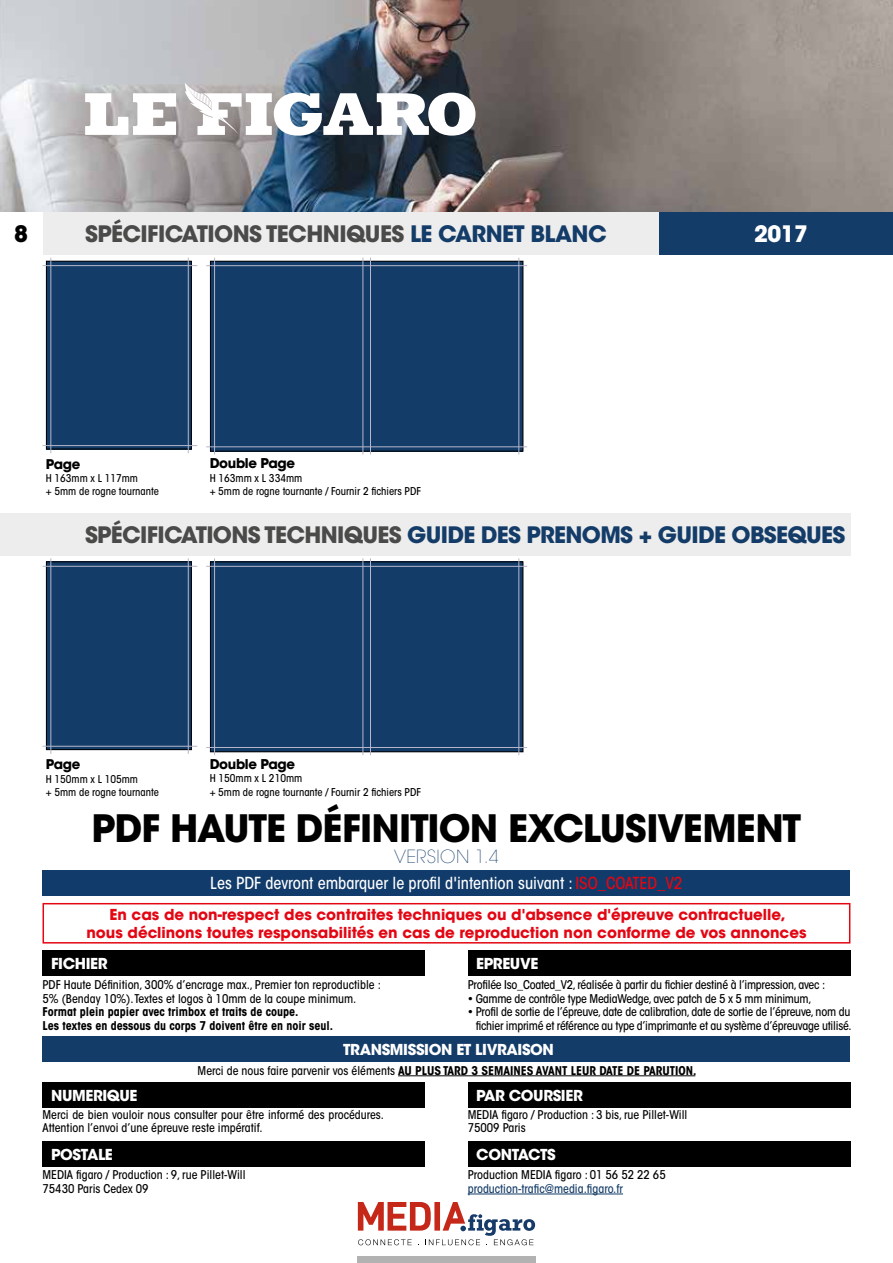
<style>
.page{position:relative;width:893px;height:1263px;background:#fff}
.page>*{position:absolute;margin:0;border:0;box-sizing:border-box;transform-origin:0 0}
.t1{font:700 37.5px "ITC Avant Garde Std";letter-spacing:-.025em;color:#000}
.t2{font:700 22.5px "ITC Avant Garde Std";letter-spacing:-.03em;color:#143c68}
.t3{font:700 22.5px "ITC Avant Garde Std";letter-spacing:-.025em;color:#4a4a49}
.t4{font:700 22.5px "ITC Avant Garde Std";color:#fff}
.t5{font:700 22.5px "ITC Avant Garde Std";color:#000}
.t6{font:200 18px "ITC Avant Garde Std";letter-spacing:.025em;color:#143c68}
.t7{font:500 condensed 16.5px "ITC Avant Garde Std";color:#fff}
.t8{font:700 15px/18px "ITC Avant Garde Std";color:#e30613;text-align:center}
.t9{font:700 15px "ITC Avant Garde Std";letter-spacing:-.025em;color:#fff}
.t10{font:700 13.35px "ITC Avant Garde Std";letter-spacing:-.025em;color:#000}
.t11{font:500 condensed 12px/13.5px "ITC Avant Garde Std";letter-spacing:-.01em;color:#000}
.t12{font:700 condensed 12px/13.5px "ITC Avant Garde Std";color:#000}
.t13{font:500 condensed 12px "ITC Avant Garde Std";color:#143c68}
.t14{font:500 condensed 10.65px/13.4px "ITC Avant Garde Std";color:#000}
.s1{color:#143c68}
.s2{color:#4a4a49}
.s3{color:#e30613}
.s4{font-weight:500}
</style>
<div class="page">
<img style="left:0;top:0;width:893px;height:213px">
<div style="left:0;top:213px;width:659px;height:42px;background:#ededed"></div>
<div style="left:0;top:213px;width:43px;height:42px;background:#fff"></div>
<div style="left:659px;top:213px;width:234px;height:42px;background:#143c68"></div>
<div style="left:43px;top:950px;width:382px;height:26px;background:#000"></div>
<div style="left:468px;top:950px;width:382px;height:26px;background:#000"></div>
<hr style="left:398px;top:1075px;width:297px;height:1px;background:#000">
<div style="left:43px;top:1036px;width:807px;height:26px;background:#143c68"></div>
<div style="left:43px;top:1082px;width:382px;height:26px;background:#000"></div>
<div style="left:468px;top:1082px;width:382px;height:26px;background:#000"></div>
<hr style="left:468px;top:1194px;width:155px;height:1px;background:#143c68">
<div style="left:43px;top:1141px;width:382px;height:26px;background:#000"></div>
<div style="left:468px;top:1141px;width:382px;height:26px;background:#000"></div>
<div style="left:210px;top:261px;width:313px;height:190px;background:#143c68"></div>
<div style="left:210px;top:261px;width:313px;height:191px;border:1px solid #000"></div>
<hr style="left:206px;top:446px;width:321px;height:1px;background:#b6b7cb">
<hr style="left:206px;top:265px;width:321px;height:1px;background:#b6b7cb">
<hr style="left:214px;top:258px;width:1px;height:196px;background:#b6b7cb">
<hr style="left:518px;top:258px;width:1px;height:196px;background:#b6b7cb">
<hr style="left:370px;top:258px;width:1px;height:196px;background:#b6b7cb">
<hr style="left:363px;top:258px;width:1px;height:196px;background:#b6b7cb">
<div style="left:47px;top:261px;width:145px;height:188px;background:#143c68"></div>
<div style="left:46px;top:261px;width:146px;height:188px;border:1px solid #000"></div>
<hr style="left:43px;top:445px;width:154px;height:1px;background:#b6b7cb">
<hr style="left:43px;top:265px;width:154px;height:1px;background:#b6b7cb">
<hr style="left:51px;top:258px;width:1px;height:195px;background:#b6b7cb">
<hr style="left:188px;top:258px;width:1px;height:195px;background:#b6b7cb">
<div style="left:0;top:513px;width:850px;height:43px;background:#ededed"></div>
<div style="left:210px;top:562px;width:313px;height:190px;background:#143c68"></div>
<div style="left:210px;top:561px;width:313px;height:191px;border:1px solid #000"></div>
<hr style="left:206px;top:747px;width:321px;height:1px;background:#b6b7cb">
<hr style="left:206px;top:566px;width:321px;height:1px;background:#b6b7cb">
<hr style="left:214px;top:558px;width:1px;height:197px;background:#b6b7cb">
<hr style="left:518px;top:558px;width:1px;height:197px;background:#b6b7cb">
<hr style="left:370px;top:558px;width:1px;height:197px;background:#b6b7cb">
<hr style="left:363px;top:558px;width:1px;height:197px;background:#b6b7cb">
<div style="left:47px;top:562px;width:145px;height:188px;background:#143c68"></div>
<div style="left:46px;top:561px;width:146px;height:189px;border:1px solid #000"></div>
<hr style="left:43px;top:746px;width:154px;height:1px;background:#b6b7cb">
<hr style="left:43px;top:566px;width:154px;height:1px;background:#b6b7cb">
<hr style="left:51px;top:558px;width:1px;height:196px;background:#b6b7cb">
<hr style="left:188px;top:558px;width:1px;height:196px;background:#b6b7cb">
<svg style="left:85px;top:93px;width:91px;height:42px"></svg>
<svg style="left:185px;top:83px;width:290px;height:53px"></svg>
<svg style="left:358px;top:1202px;width:177px;height:43px"></svg>
<div style="left:357px;top:1257px;width:179px;height:6px;background:#b3b2b2"></div>
<div style="left:42px;top:870px;width:808px;height:26px;background:#113b6a"></div>
<div style="left:43px;top:903px;width:807px;height:40px;border:2px solid #e30613"></div>
<h2 class="t5" style="left:14px;top:219px;width:15px">8</h2>
<h2 class="t3" style="left:85px;top:219px;width:523px">SPÉCIFICATIONS TECHNIQUES <span class="s1">LE CARNET BLANC</span></h2>
<h2 class="t4" style="left:754px;top:219px;width:55px">2017</h2>
<p class="t10" style="left:210px;top:455px;width:87px">Double Page</p>
<p class="t14" style="left:210px;top:471px;width:213px">H 163mm x L 334mm<br>+ 5mm de rogne tournante / Fournir 2 fichiers PDF</p>
<p class="t10" style="left:46px;top:455px;width:36px">Page</p>
<p class="t14" style="left:46px;top:471px;width:115px">H 163mm x L 117mm<br>+ 5mm de rogne tournante</p>
<h2 class="t2" style="left:85px;top:520px;width:762px"><span class="s2">SPÉCIFICATIONS TECHNIQUES</span> GUIDE DES PRENOMS + GUIDE OBSEQUES</h2>
<p class="t10" style="left:46px;top:756px;width:36px">Page</p>
<p class="t14" style="left:46px;top:772px;width:115px">H 150mm x L 105mm<br>+ 5mm de rogne tournante</p>
<p class="t10" style="left:210px;top:755px;width:87px">Double Page</p>
<p class="t14" style="left:210px;top:772px;width:213px">H 150mm x L 210mm<br>+ 5mm de rogne tournante / Fournir 2 fichiers PDF</p>
<h1 class="t1" style="left:92px;top:804px;width:711px">PDF HAUTE DÉFINITION EXCLUSIVEMENT</h1>
<h3 class="t6" style="left:394px;top:846px;width:106px">VERSION 1.4</h3>
<h3 class="t7" style="left:210px;top:873px;width:474px">Les PDF devront embarquer le profil d'intention suivant : <span class="s3">ISO_COATED_V2</span></h3>
<p class="t8" style="left:86px;top:905px;width:722px">En cas de non-respect des contraites techniques ou d'absence d'épreuve contractuelle,<br>nous déclinons toutes responsabilités en cas de reproduction non conforme de vos annonces</p>
<p class="t9" style="left:51px;top:953px;width:58px">FICHIER</p>
<p class="t11" style="left:43px;top:978px;width:340px">PDF Haute Définition, 300% d’encrage max., Premier ton reproductible :<br>5% (Benday 10%).Textes et logos à 10mm de la coupe minimum.</p>
<p class="t12" style="left:43px;top:1005px;width:292px">Format plein papier avec trimbox et traits de coupe.<br>Les textes en dessous du corps 7 doivent être en noir seul.</p>
<p class="t9" style="left:476px;top:953px;width:64px">EPREUVE</p>
<p class="t11" style="left:468px;top:978px;width:359px">Profilée Iso_Coated_V2, réalisée à partir du fichier destiné à l’impression, avec :</p>
<p class="t11" style="left:468px;top:991px;width:345px">• Gamme de contrôle type MediaWedge, avec patch de 5 x 5 mm minimum,</p>
<p class="t11" style="left:468px;top:1005px;width:385px;text-align:right">• Profil de sortie de l’épreuve, date de calibration, date de sortie de l’épreuve, nom du fichier imprimé et référence au type d’imprimante et au système d’épreuvage utilisé.</p>
<p class="t9" style="left:343px;top:1039px;width:212px">TRANSMISSION ET LIVRAISON</p>
<p class="t12" style="left:198px;top:1063px;width:500px"><span class="s4">Merci de nous faire parvenir vos éléments</span> AU PLUS TARD 3 SEMAINES AVANT LEUR DATE DE PARUTION.</p>
<p class="t9" style="left:51px;top:1085px;width:88px">NUMERIQUE</p>
<p class="t9" style="left:476px;top:1085px;width:108px">PAR COURSIER</p>
<p class="t11" style="left:43px;top:1108px;width:343px">Merci de bien vouloir nous consulter pour être informé des procédures.<br>Attention l’envoi d’une épreuve reste impératif.</p>
<p class="t11" style="left:468px;top:1108px;width:221px">MEDIA figaro / Production : 3 bis, rue Pillet-Will<br>75009 Paris</p>
<p class="t9" style="left:51px;top:1144px;width:63px">POSTALE</p>
<p class="t9" style="left:476px;top:1144px;width:81px">CONTACTS</p>
<p class="t11" style="left:43px;top:1168px;width:205px">MEDIA figaro / Production : 9, rue Pillet-Will<br>75430 Paris Cedex 09</p>
<p class="t11" style="left:468px;top:1168px;width:199px">Production MEDIA figaro : 01 56 52 22 65</p>
<p class="t13" style="left:468px;top:1181px;width:157px">production-trafic@media.figaro.fr</p>
</div>
